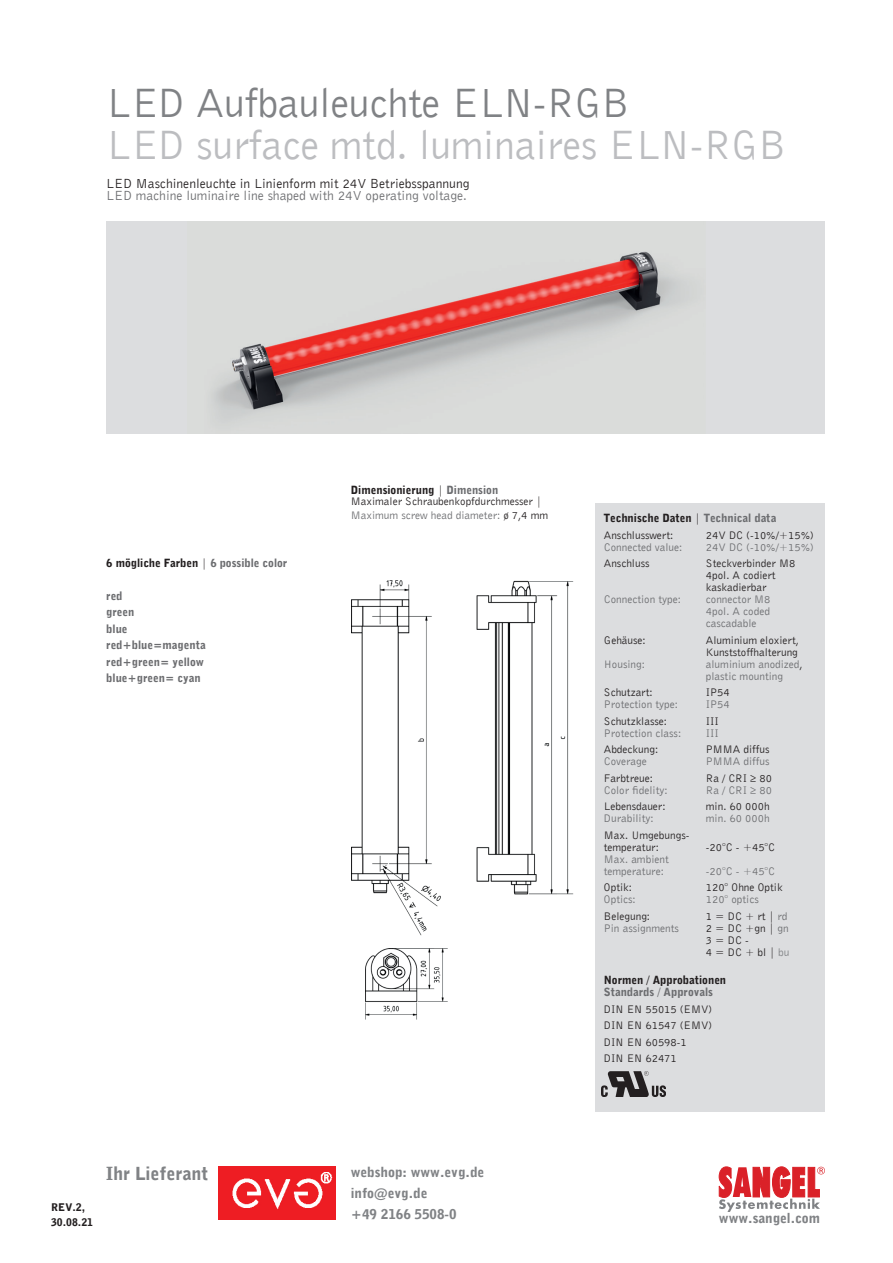
<style>
.page{position:relative;width:893px;height:1263px;background:#fff}
.page>*{position:absolute;margin:0;border:0;box-sizing:border-box;transform-origin:0 0}
.t1{font:42px "Bell Gothic BT Roman";letter-spacing:-.01em;color:#bcbdc0}
.t2{font:42px "Bell Gothic BT Roman";letter-spacing:-.01em;color:#808285}
.t3{font:18px "Bell Gothic BT Black";color:#808285}
.t4{font:13.5px/21px "Bell Gothic BT Black";color:#808285}
.t5{font:13.5px "Bell Gothic BT Roman";color:#6c6d70}
.t6{font:13.5px "Bell Gothic BT Roman";color:#231f20}
.t7{font:11.25px/12px "Bell Gothic BT Roman";color:#231f20}
.t8{font:11.25px/12px "Bell Gothic BT Roman";color:#6c6d70}
.t9{font:11.25px "Bell Gothic BT Black";color:#231f20}
.t10{font:11.25px/16.5px "Bell Gothic BT Black";color:#6c6d70}
.t11{font:10.5px/15px "Bell Gothic BT Black";color:#231f20}
.s1{font-family:"Bell Gothic BT Roman"}
.s2{color:#6c6d70}
.s3{color:#231f20}
.s4{color:#808285}
</style>
<div class="page">
<img style="left:219px;top:1167px;width:117px;height:52px">
<svg style="left:719px;top:1167px;width:106px;height:45px"></svg>
<div style="left:106px;top:221px;width:719px;height:213px;background:#dcdddf"></div>
<img style="left:210px;top:251px;width:487px;height:175px">
<div style="left:595px;top:503px;width:230px;height:608px;background:#dcdddf"></div>
<img style="left:602px;top:1071px;width:63px;height:25px">
<img style="left:352px;top:581px;width:89px;height:355px">
<img style="left:477px;top:581px;width:96px;height:313px">
<img style="left:365px;top:949px;width:83px;height:70px">
<h1 class="t2" style="left:106px;top:77px;width:525px">LED Aufbauleuchte ELN-RGB</h1>
<h1 class="t1" style="left:106px;top:119px;width:682px">LED surface mtd. luminaires ELN-RGB</h1>
<p class="t5" style="left:106px;top:187px;width:362px">LED machine luminaire line shaped with 24V operating voltage.</p>
<p class="t6" style="left:106px;top:175px;width:365px">LED Maschinenleuchte in Linienform mit 24V Betriebsspannung</p>
<p class="t9" style="left:106px;top:555px;width:182px">6 mögliche Farben <span class="s1">|</span> <span class="s2">6 possible color</span></p>
<p class="t10" style="left:106px;top:587px;width:101px">red<br>green<br>blue red+blue=magenta red+green= yellow blue+green= cyan</p>
<p class="t9" style="left:351px;top:483px;width:149px">Dimensionierung <span class="s1">|</span> <span class="s2">Dimension</span></p>
<p class="t7" style="left:351px;top:495px;width:199px;line-height:13.5px">Maximaler Schraubenkopfdurchmesser |<br><span class="s2">Maximum screw head diameter:</span> ø 7,4 mm</p>
<p class="t9" style="left:604px;top:511px;width:174px">Technische Daten <span class="s1">|</span> <span class="s2">Technical data</span></p>
<p class="t7" style="left:604px;top:529px;width:71px">Anschlusswert:</p>
<p class="t7" style="left:706px;top:529px;width:110px">24V DC (-10%/+15%)</p>
<p class="t8" style="left:604px;top:541px;width:80px">Connected value:</p>
<p class="t8" style="left:706px;top:541px;width:110px">24V DC (-10%/+15%)</p>
<p class="t7" style="left:604px;top:557px;width:47px">Anschluss</p>
<p class="t7" style="left:706px;top:557px;width:91px">Steckverbinder M8<br>4pol. A codiert kaskadierbar</p>
<p class="t8" style="left:604px;top:593px;width:79px">Connection type:</p>
<p class="t8" style="left:706px;top:593px;width:66px;text-align:justify">connector M8<br>4pol. A coded cascadable</p>
<p class="t7" style="left:604px;top:634px;width:43px">Gehäuse:</p>
<p class="t7" style="left:706px;top:634px;width:94px">Aluminium eloxiert,<br>Kunststoffhalterung</p>
<p class="t8" style="left:604px;top:658px;width:43px">Housing:</p>
<p class="t8" style="left:706px;top:658px;width:98px">aluminium anodized<span class="s3">, </span>plastic mounting</p>
<p class="t7" style="left:604px;top:686px;width:50px">Schutzart:</p>
<p class="t7" style="left:706px;top:686px;width:25px">IP54</p>
<p class="t8" style="left:604px;top:698px;width:76px">Protection type:</p>
<p class="t8" style="left:706px;top:698px;width:25px">IP54</p>
<p class="t7" style="left:604px;top:715px;width:65px">Schutzklasse:</p>
<p class="t7" style="left:706px;top:715px;width:15px">III</p>
<p class="t8" style="left:604px;top:727px;width:79px">Protection class:</p>
<p class="t8" style="left:706px;top:727px;width:15px">III</p>
<p class="t7" style="left:604px;top:743px;width:56px">Abdeckung:</p>
<p class="t7" style="left:706px;top:743px;width:65px">PMMA diffus</p>
<p class="t8" style="left:604px;top:755px;width:44px">Coverage</p>
<p class="t8" style="left:706px;top:755px;width:65px">PMMA diffus</p>
<p class="t7" style="left:604px;top:772px;width:51px">Farbtreue:</p>
<p class="t7" style="left:706px;top:772px;width:68px">Ra / CRI ≥ 80</p>
<p class="t8" style="left:604px;top:784px;width:65px">Color fidelity:</p>
<p class="t8" style="left:706px;top:784px;width:68px">Ra / CRI ≥ 80</p>
<p class="t7" style="left:604px;top:800px;width:63px">Lebensdauer:</p>
<p class="t7" style="left:706px;top:800px;width:65px">min. 60 000h</p>
<p class="t8" style="left:604px;top:812px;width:51px">Durability:</p>
<p class="t8" style="left:706px;top:812px;width:65px">min. 60 000h</p>
<p class="t7" style="left:604px;top:829px;width:87px">Max. Umgebungs&shy;temperatur:</p>
<p class="t7" style="left:706px;top:841px;width:71px">-20°C - +45°C</p>
<p class="t8" style="left:604px;top:853px;width:67px">Max. ambient temperature:</p>
<p class="t8" style="left:706px;top:865px;width:71px">-20°C - +45°C</p>
<p class="t7" style="left:604px;top:881px;width:30px">Optik:</p>
<p class="t7" style="left:706px;top:881px;width:78px">120° Ohne Optik</p>
<p class="t8" style="left:604px;top:893px;width:33px">Optics:</p>
<p class="t8" style="left:706px;top:893px;width:54px">120° optics</p>
<p class="t7" style="left:604px;top:910px;width:48px">Belegung:</p>
<p class="t7" style="left:706px;top:910px;width:83px">1 = DC + rt | <span class="s2">rd</span></p>
<p class="t8" style="left:604px;top:922px;width:77px">Pin assignments</p>
<p class="t7" style="left:706px;top:922px;width:85px">2 = DC +gn | <span class="s2">gn<br></span>3 = DC -<br>4 = DC + bl | <span class="s4">bu</span></p>
<p class="t9" style="left:604px;top:973px;width:124px">Normen / Approbationen</p>
<p class="t10" style="left:604px;top:984px;width:111px">Standards / Approvals</p>
<p class="t7" style="left:604px;top:1000px;width:110px;line-height:16.5px">DIN EN 55015 (EMV)<br>DIN EN 61547 (EMV)<br>DIN EN 60598-1<br>DIN EN 62471</p>
<h2 class="t3" style="left:106px;top:1162px;width:104px">Ihr Lieferant</h2>
<p class="t4" style="left:351px;top:1161px;width:135px">webshop: www.evg.de info@evg.de<br>+49 2166 5508-0</p>
<p class="t11" style="left:51px;top:1200px;width:44px">REV.2,<br>30.08.21</p>
<p class="t4" style="left:719px;top:1207px;width:103px">www.sangel.com</p>
</div>
